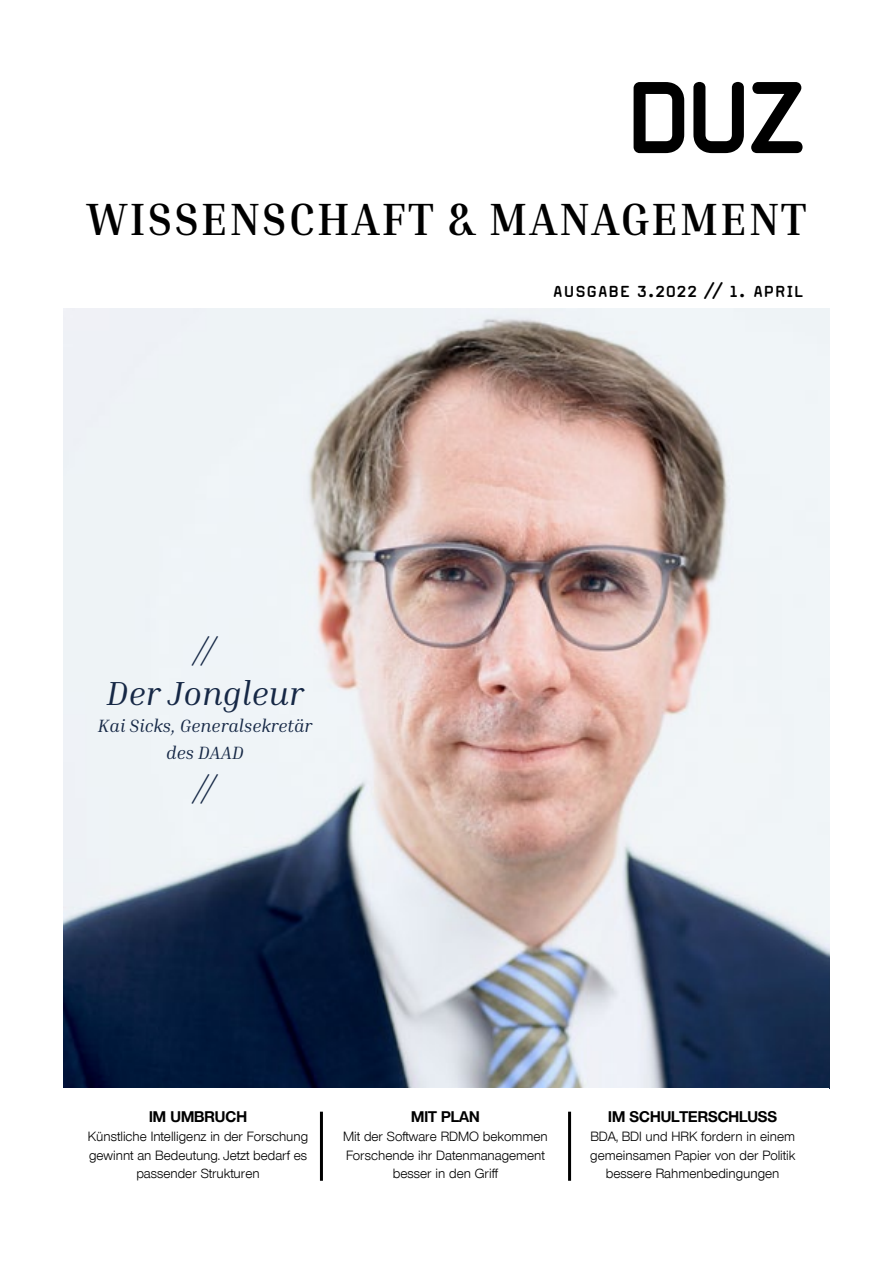
<style>
.page{position:relative;width:893px;height:1263px;background:#fff}
.page>*{position:absolute;margin:0;border:0;box-sizing:border-box;transform-origin:0 0}
.t1{font:700 120px "Magda Clean";color:#000}
.t2{font:700 45.75px "Inria Serif";letter-spacing:.05em;color:#000;scale:.96 1}
.t3{font:italic 33.75px/43.5px "Inria Serif";color:#162846;text-align:center}
.t4{font:700 18.75px "Magda Clean";letter-spacing:.05em;color:#000}
.t5{font:italic 18px/27px "Inria Serif";color:#162846;text-align:center}
.t6{font:700 15px "Olnova";color:#000}
.t7{font:13.05px/18.6px "Olnova";color:#000;text-align:center}
</style>
<div class="page">
<img style="left:64px;top:309px;width:765px;height:779px">
<hr style="left:320px;top:1112px;width:3px;height:69px;background:#000">
<hr style="left:568px;top:1112px;width:3px;height:69px;background:#000">
<h1 class="t1" style="left:625px;top:54px;width:185px">DUZ</h1>
<h2 class="t2" style="left:87px;top:191px;width:751px">WISSENSCHAFT &amp; MANAGEMENT</h2>
<h3 class="t4" style="left:553px;top:281px;width:251px">AUSGABE 3.2022 // 1. APRIL</h3>
<h3 class="t3" style="left:107px;top:627px;width:198px">//<br>Der Jongleur</h3>
<h3 class="t5" style="left:98px;top:712px;width:216px">Kai Sicks, Generalsekretär des DAAD</h3>
<h3 class="t3" style="left:194px;top:765px;width:23px">//</h3>
<p class="t6" style="left:149px;top:1108px;width:99px">IM UMBRUCH</p>
<p class="t7" style="left:88px;top:1127px;width:222px">Künstliche Intelligenz in der Forschung gewinnt an Bedeutung. Jetzt bedarf es passender Strukturen</p>
<p class="t6" style="left:411px;top:1108px;width:70px">MIT PLAN</p>
<p class="t7" style="left:343px;top:1127px;width:206px">Mit der Software RDMO bekommen<br>Forschende ihr Datenmanagement besser in den Griff</p>
<p class="t6" style="left:608px;top:1108px;width:171px">IM SCHULTERSCHLUSS</p>
<p class="t7" style="left:590px;top:1127px;width:206px">BDA, BDI und HRK fordern in einem gemeinsamen Papier von der Politik bessere Rahmenbedingungen</p>
</div>
